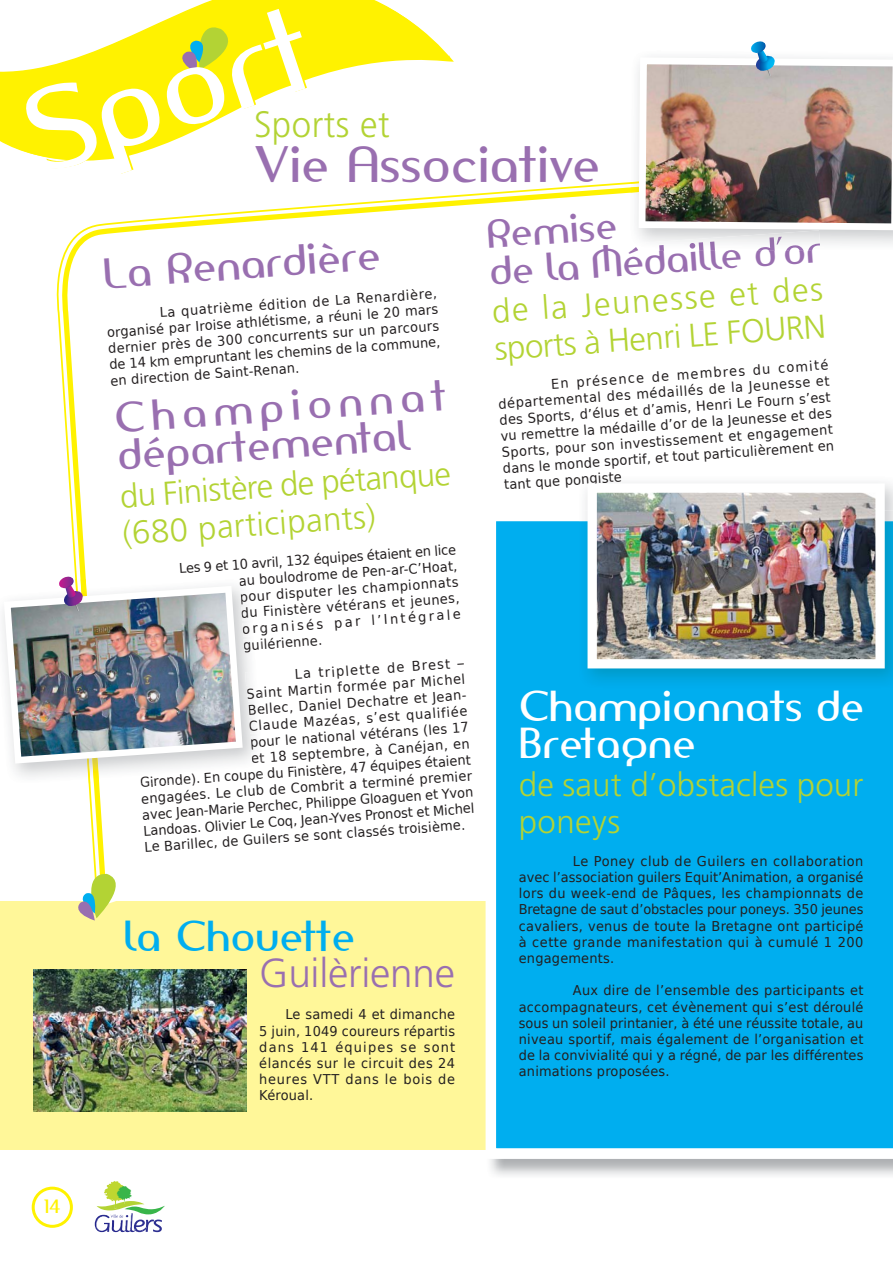
<style>
.page{position:relative;width:893px;height:1263px;background:#fff}
.page>*{position:absolute;margin:0;border:0;box-sizing:border-box;transform-origin:0 0}
.t1{font:111.9px "Amerika Sans";color:#fff}
.t2{font:47.85px "Amerika Sans";letter-spacing:.015em;color:#996fb0}
.t3{font:40.5px/37.5px "Amerika Sans";color:#996fb0}
.t4{font:40.5px/37.5px "Amerika Sans";letter-spacing:.015em;color:#fff}
.t5{font:300 40.5px "Frutiger";letter-spacing:-.005em;color:#996fb0}
.t6{font:40.5px "Amerika Sans";letter-spacing:.02em;color:#00aeef}
.t7{font:37.5px/37.5px "Amerika Sans";color:#996fb0}
.t8{font:300 36.75px "Frutiger";letter-spacing:.015em;color:#b3d334;scale:.95 1}
.t9{font:300 33px/37.5px "Frutiger";letter-spacing:.005em;color:#b3d334}
.t10{font:18px "Amerika Sans";color:#fff200}
.t11{font:13.5px/16.2px "Bitstream Vera Sans";letter-spacing:.035em;color:#231f20;text-align:justify;scale:.96 1}
</style>
<div class="page">
<div style="left:0;top:902px;width:892px;height:248px;background:#fff799"></div>
<svg style="left:61px;top:182px;width:569px;height:720px"></svg>
<svg style="left:32px;top:1187px;width:41px;height:41px"></svg>
<svg style="left:134px;top:1201px;width:31px;height:13px"></svg>
<svg style="left:134px;top:1220px;width:28px;height:12px"></svg>
<svg style="left:70px;top:869px;width:61px;height:52px"></svg>
<svg style="left:0;top:0;width:450px;height:160px;fill:#fff200"></svg>
<svg style="left:172px;top:14px;width:73px;height:59px;background:#e1e31c"></svg>
<img style="left:2px;top:610px;width:73px;height:174px">
<img style="left:99px;top:587px;width:162px;height:197px">
<img style="left:75px;top:764px;width:5px;height:20px">
<img style="left:80px;top:764px;width:19px;height:20px">
<img style="left:243px;top:579px;width:18px;height:8px">
<img style="left:243px;top:590px;width:18px;height:14px">
<img style="left:243px;top:606px;width:18px;height:31px">
<img style="left:243px;top:638px;width:18px;height:15px">
<img style="left:245px;top:671px;width:16px;height:14px">
<img style="left:247px;top:687px;width:14px;height:14px">
<svg style="left:249px;top:704px;width:12px;height:13px"></svg>
<img style="left:249px;top:719px;width:12px;height:15px">
<img style="left:251px;top:736px;width:10px;height:14px">
<img style="left:251px;top:752px;width:10px;height:14px">
<img style="left:140px;top:768px;width:121px;height:16px">
<img style="left:630px;top:166px;width:8px;height:27px">
<img style="left:631px;top:230px;width:189px;height:21px">
<img style="left:638px;top:41px;width:254px;height:189px">
<img style="left:4px;top:576px;width:239px;height:188px">
<div style="left:485px;top:511px;width:407px;height:648px;background:#00aeef"></div>
<img style="left:578px;top:476px;width:314px;height:213px">
<img style="left:578px;top:476px;width:43px;height:11px">
<img style="left:587px;top:483px;width:297px;height:185px">
<img style="left:34px;top:970px;width:212px;height:141px">
<img style="left:95px;top:1200px;width:39px;height:32px">
<h1 class="t1" style="left:7px;top:72px;width:292px;rotate:-19deg">Sport</h1>
<h3 class="t8" style="left:254px;top:109px;width:144px">Sports et</h3>
<h2 class="t2" style="left:254px;top:134px;width:347px">Vie Associative</h2>
<h3 class="t10" style="left:43px;top:1195px;width:18px">14</h3>
<h3 class="t3" style="left:102px;top:255px;width:279px;rotate:-4deg">La Renardière</h3>
<p class="t11" style="left:105px;top:308px;width:347px;text-indent:54px;rotate:-4deg">La quatrième édition de La Renardière, organisé par Iroise athlétisme, a réuni le 20 mars dernier près de 300 concurrents sur un parcours de 14 km empruntant les chemins de la commune, en direction de Saint-Renan.</p>
<h3 class="t3" style="left:113px;top:399px;width:333px;rotate:-4deg">Championnat départemental</h3>
<h3 class="t9" style="left:119px;top:480px;width:333px;rotate:-4deg">du Finistère de pétanque (680 participants)</h3>
<p class="t11" style="left:237px;top:557px;width:230px;text-indent:-58px;rotate:-4deg">Les 9 et 10 avril, 132 équipes étaient en lice au boulodrome de Pen-ar-C’Hoat, pour disputer les championnats du Finistère vétérans et jeunes, organisés par l’Intégrale guilérienne.</p>
<p class="t11" style="left:294px;top:666px;width:178px;rotate:-4deg">La triplette de Brest –</p>
<p class="t11" style="left:246px;top:686px;width:230px;rotate:-4deg">Saint Martin formée par Michel</p>
<p class="t11" style="left:247px;top:702px;width:232px;rotate:-4deg">Bellec, Daniel Dechatre et Jean-</p>
<p class="t11" style="left:248px;top:718px;width:230px;rotate:-4deg">Claude Mazéas, s’est qualifiée</p>
<p class="t11" style="left:249px;top:734px;width:230px;rotate:-4deg">pour le national vétérans (les 17</p>
<p class="t11" style="left:250px;top:751px;width:230px;rotate:-4deg">et 18 septembre, à Canéjan, en</p>
<p class="t11" style="left:139px;top:775px;width:347px;rotate:-4deg">Gironde). En coupe du Finistère, 47 équipes étaient</p>
<p class="t11" style="left:140px;top:791px;width:347px;rotate:-4deg">engagées. Le club de Combrit a terminé premier</p>
<p class="t11" style="left:142px;top:807px;width:347px;rotate:-4deg">avec Jean-Marie Perchec, Philippe Gloaguen et Yvon</p>
<p class="t11" style="left:143px;top:823px;width:347px;rotate:-4deg">Landoas. Olivier Le Coq, Jean-Yves Pronost et Michel</p>
<p class="t11" style="left:144px;top:839px;width:336px;rotate:-4deg">Le Barillec, de Guilers se sont classés troisième.</p>
<h3 class="t6" style="left:123px;top:910px;width:233px">la Chouette</h3>
<h3 class="t5" style="left:259px;top:957px;width:197px">Guilèrienne</h3>
<p class="t11" style="left:259px;top:1007px;width:205px;text-indent:26px">Le samedi 4 et dimanche 5 juin, 1049 coureurs répartis dans 141 équipes se sont élancés sur le circuit des 24 heures VTT dans le bois de Kéroual.</p>
<h3 class="t7" style="left:485px;top:216px;width:333px;rotate:-4deg">Remise<br>de la Médaille d’or</h3>
<h3 class="t9" style="left:491px;top:295px;width:333px;rotate:-4deg">de la Jeunesse et des sports à Henri LE FOURN</h3>
<p class="t11" style="left:496px;top:380px;width:347px;text-indent:54px;rotate:-4deg">En présence de membres du comité départemental des médaillés de la Jeunesse et des Sports, d’élus et d’amis, Henri Le Fourn s’est vu remettre la médaille d’or de la Jeunesse et des Sports, pour son investissement et engagement dans le monde sportif, et tout particulièrement en tant que pongiste</p>
<h3 class="t4" style="left:519px;top:687px;width:346px">Championnats de<br>Bretagne</h3>
<h3 class="t9" style="left:519px;top:768px;width:346px">de saut d’obstacles pour poneys</h3>
<p class="t11" style="left:519px;top:853px;width:360px;text-indent:54px">Le Poney club de Guilers en collaboration avec l’association guilers Equit’Animation, a organisé lors du week-end de Pâques, les championnats de Bretagne de saut d’obstacles pour poneys. 350 jeunes cavaliers, venus de toute la Bretagne ont participé à cette grande manifestation qui à cumulé 1 200 engagements.</p>
<p class="t11" style="left:519px;top:983px;width:360px;text-indent:54px">Aux dire de l’ensemble des participants et accompagnateurs, cet évènement qui s’est déroulé sous un soleil printanier, à été une réussite totale, au niveau sportif, mais également de l’organisation et de la convivialité qui y a régné, de par les différentes animations proposées.</p>
</div>
